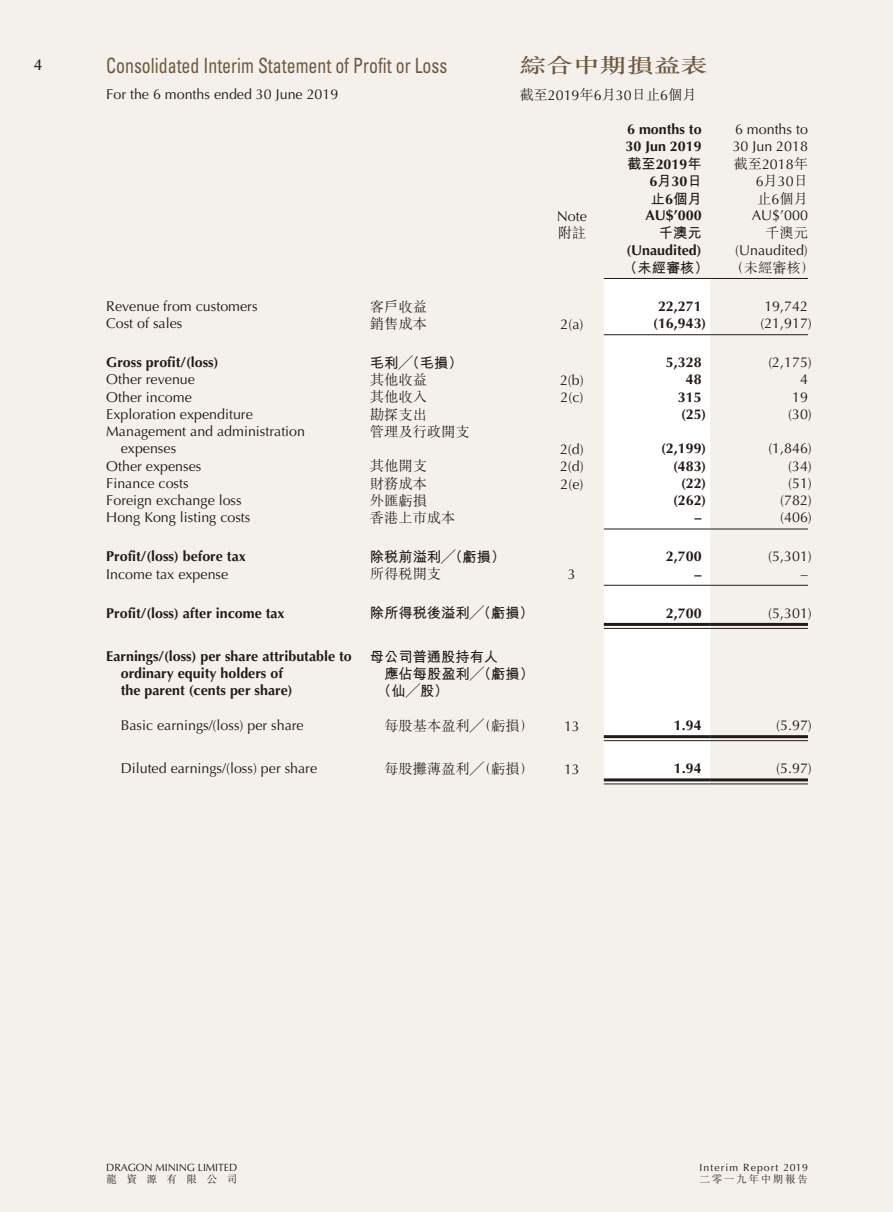
<style>
.page{position:relative;width:893px;height:1212px;background:#f4f1ed}
.page>*{position:absolute;margin:0;border:0;box-sizing:border-box;transform-origin:0 0}
.t1{font:condensed 21px "Univers LT Std";color:#6f583c;scale:.85 1}
.t2{font:20.25px "M Sung HK Medium E Ten B5 H";color:#6f583c;scale:1.33 1}
.t3{font:500 15.75px "Optima LT Std";color:#231916}
.t4{font:14.25px/17.2px "Optima LT Std";color:#231916}
.t5{font:700 14.25px/17.2px "Optima LT Std";color:#231916}
.t6{font:14.25px "M Sung HK Light E Ten B5 H";color:#231916}
.t7{font:14.25px "M Hei HK Bold E Ten B5 H";color:#231916}
.t8{font:10.5px "Optima LT Std";letter-spacing:-.005em;color:#231916}
.t9{font:10.5px "Optima LT Std";letter-spacing:.105em;color:#231916}
.t10{font:10.5px "M Sung HK Light E Ten B5 H";letter-spacing:.165em;color:#231916}
.t11{font:10.5px "M Sung HK Light E Ten B5 H";letter-spacing:.91em;color:#231916}
.s1{font-family:"Optima LT Std"}
.s2{font-family:"M Hei HK Bold E Ten B5 H";font-weight:400}
.s3{font-family:"Optima LT Std";font-weight:700}
.s4{font-family:"M Sung HK Light E Ten B5 H"}
</style>
<div class="page">
<div style="left:604px;top:279px;width:106px;height:504px;background:#fff"></div>
<hr style="left:604px;top:278px;width:106px;height:1px;background:#231916">
<hr style="left:710px;top:278px;width:98px;height:1px;background:#231916">
<hr style="left:604px;top:334px;width:106px;height:1px;background:#231916">
<hr style="left:710px;top:334px;width:98px;height:1px;background:#231916">
<hr style="left:604px;top:529px;width:106px;height:1px;background:#231916">
<hr style="left:710px;top:529px;width:98px;height:1px;background:#231916">
<hr style="left:604px;top:585px;width:106px;height:1px;background:#231916">
<hr style="left:710px;top:585px;width:98px;height:1px;background:#231916">
<hr style="left:604px;top:623px;width:106px;height:3px;background:#231916">
<hr style="left:604px;top:628px;width:106px;height:1px;background:#231916">
<hr style="left:710px;top:623px;width:98px;height:3px;background:#231916">
<hr style="left:710px;top:628px;width:98px;height:1px;background:#231916">
<hr style="left:604px;top:735px;width:106px;height:3px;background:#231916">
<hr style="left:604px;top:740px;width:106px;height:1px;background:#231916">
<hr style="left:710px;top:735px;width:98px;height:3px;background:#231916">
<hr style="left:710px;top:740px;width:98px;height:1px;background:#231916">
<hr style="left:604px;top:778px;width:106px;height:3px;background:#231916">
<hr style="left:604px;top:783px;width:106px;height:1px;background:#231916">
<hr style="left:710px;top:778px;width:98px;height:3px;background:#231916">
<hr style="left:710px;top:783px;width:98px;height:1px;background:#231916">
<p class="t3" style="left:34px;top:57px;width:9px">4</p>
<h1 class="t1" style="left:106px;top:55px;width:403px">Consolidated Interim Statement of Profit or Loss</h1>
<h2 class="t2" style="left:519px;top:58px;width:143px">綜合中期損益表</h2>
<p class="t4" style="left:106px;top:86px;width:234px">For the 6 months ended 30 June 2019</p>
<p class="t6" style="left:519px;top:89px;width:179px">截至<span class="s1">2019</span>年<span class="s1">6</span>月<span class="s1">30</span>日止<span class="s1">6</span>個月</p>
<p class="t5" style="left:626px;top:121px;width:78px">6 months to<br>30 Jun 2019</p>
<p class="t4" style="left:733px;top:121px;width:77px">6 months to<br>30 Jun 2018</p>
<p class="t5" style="left:627px;top:156px;width:76px;text-align:right"><span class="s2">截至</span>2019<span class="s2">年<br></span>6<span class="s2">月</span>30<span class="s2">日</span></p>
<p class="t7" style="left:651px;top:193px;width:52px">止<span class="s3">6</span>個月</p>
<p class="t4" style="left:733px;top:156px;width:76px;text-align:right"><span class="s4">截至</span>2018<span class="s4">年<br></span>6<span class="s4">月</span>30<span class="s4">日</span></p>
<p class="t6" style="left:757px;top:193px;width:52px">止<span class="s1">6</span>個月</p>
<p class="t4" style="left:557px;top:208px;width:32px">Note</p>
<p class="t5" style="left:645px;top:207px;width:58px">AU$’000</p>
<p class="t4" style="left:752px;top:207px;width:58px">AU$’000</p>
<p class="t6" style="left:558px;top:227px;width:30px">附註</p>
<p class="t7" style="left:659px;top:227px;width:44px">千澳元</p>
<p class="t6" style="left:765px;top:227px;width:44px">千澳元</p>
<p class="t5" style="left:626px;top:242px;width:77px">(Unaudited)</p>
<p class="t4" style="left:735px;top:242px;width:74px">(Unaudited)</p>
<p class="t7" style="left:623px;top:262px;width:87px">（未經審核）</p>
<p class="t6" style="left:729px;top:262px;width:87px">（未經審核）</p>
<p class="t4" style="left:106px;top:298px;width:153px">Revenue from customers</p>
<p class="t6" style="left:370px;top:301px;width:58px">客戶收益</p>
<p class="t5" style="left:658px;top:298px;width:45px">22,271</p>
<p class="t4" style="left:764px;top:298px;width:45px">19,742</p>
<p class="t4" style="left:106px;top:315px;width:78px">Cost of sales</p>
<p class="t6" style="left:370px;top:318px;width:58px">銷售成本</p>
<p class="t4" style="left:560px;top:316px;width:24px">2(a)</p>
<p class="t5" style="left:653px;top:315px;width:55px">(16,943)</p>
<p class="t4" style="left:760px;top:315px;width:53px">(21,917)</p>
<p class="t5" style="left:106px;top:354px;width:114px">Gross profit/(loss)</p>
<p class="t7" style="left:370px;top:357px;width:94px">毛利╱（毛損）</p>
<p class="t5" style="left:666px;top:354px;width:37px">5,328</p>
<p class="t4" style="left:768px;top:354px;width:45px">(2,175)</p>
<p class="t4" style="left:106px;top:372px;width:90px">Other revenue</p>
<p class="t6" style="left:370px;top:374px;width:58px">其他收益</p>
<p class="t4" style="left:560px;top:372px;width:25px">2(b)</p>
<p class="t5" style="left:686px;top:372px;width:17px">48</p>
<p class="t4" style="left:800px;top:372px;width:9px">4</p>
<p class="t4" style="left:106px;top:389px;width:87px">Other income</p>
<p class="t6" style="left:370px;top:392px;width:58px">其他收入</p>
<p class="t4" style="left:560px;top:389px;width:24px">2(c)</p>
<p class="t5" style="left:678px;top:389px;width:25px">315</p>
<p class="t4" style="left:792px;top:389px;width:17px">19</p>
<p class="t4" style="left:106px;top:406px;width:148px">Exploration expenditure</p>
<p class="t6" style="left:370px;top:409px;width:58px">勘探支出</p>
<p class="t5" style="left:681px;top:406px;width:27px">(25)</p>
<p class="t4" style="left:788px;top:406px;width:25px">(30)</p>
<p class="t4" style="left:121px;top:423px;width:186px;text-indent:-14px">Management and administration expenses</p>
<p class="t6" style="left:370px;top:426px;width:101px">管理及行政開支</p>
<p class="t4" style="left:560px;top:441px;width:25px">2(d)</p>
<p class="t5" style="left:661px;top:441px;width:47px">(2,199)</p>
<p class="t4" style="left:768px;top:441px;width:45px">(1,846)</p>
<p class="t4" style="left:106px;top:458px;width:97px">Other expenses</p>
<p class="t6" style="left:370px;top:461px;width:58px">其他開支</p>
<p class="t4" style="left:560px;top:458px;width:25px">2(d)</p>
<p class="t5" style="left:673px;top:458px;width:35px">(483)</p>
<p class="t4" style="left:788px;top:458px;width:25px">(34)</p>
<p class="t4" style="left:106px;top:475px;width:84px">Finance costs</p>
<p class="t6" style="left:370px;top:478px;width:58px">財務成本</p>
<p class="t4" style="left:560px;top:476px;width:24px">2(e)</p>
<p class="t5" style="left:681px;top:475px;width:27px">(22)</p>
<p class="t4" style="left:788px;top:475px;width:25px">(51)</p>
<p class="t4" style="left:106px;top:492px;width:137px">Foreign exchange loss</p>
<p class="t6" style="left:370px;top:495px;width:58px">外匯虧損</p>
<p class="t5" style="left:673px;top:492px;width:35px">(262)</p>
<p class="t4" style="left:780px;top:492px;width:33px">(782)</p>
<p class="t4" style="left:106px;top:510px;width:146px">Hong Kong listing costs</p>
<p class="t6" style="left:370px;top:512px;width:87px">香港上市成本</p>
<p class="t5" style="left:694px;top:510px;width:9px">–</p>
<p class="t4" style="left:780px;top:510px;width:33px">(406)</p>
<p class="t5" style="left:106px;top:549px;width:141px">Profit/(loss) before tax</p>
<p class="t7" style="left:370px;top:551px;width:137px">除稅前溢利╱（虧損）</p>
<p class="t5" style="left:666px;top:549px;width:37px">2,700</p>
<p class="t4" style="left:768px;top:549px;width:45px">(5,301)</p>
<p class="t4" style="left:106px;top:566px;width:123px">Income tax expense</p>
<p class="t6" style="left:370px;top:569px;width:73px">所得稅開支</p>
<p class="t4" style="left:568px;top:566px;width:9px">3</p>
<p class="t5" style="left:694px;top:566px;width:9px">–</p>
<p class="t4" style="left:801px;top:566px;width:9px">–</p>
<p class="t5" style="left:106px;top:605px;width:180px">Profit/(loss) after income tax</p>
<p class="t7" style="left:370px;top:608px;width:165px">除所得稅後溢利╱（虧損）</p>
<p class="t5" style="left:666px;top:605px;width:37px">2,700</p>
<p class="t4" style="left:768px;top:605px;width:45px">(5,301)</p>
<p class="t5" style="left:121px;top:648px;width:233px;text-indent:-14px">Earnings/(loss) per share attributable to ordinary equity holders of<br>the parent (cents per share)</p>
<p class="t7" style="left:370px;top:651px;width:130px">母公司普通股持有人</p>
<p class="t7" style="left:384px;top:668px;width:151px">應佔每股盈利╱（虧損）</p>
<p class="t7" style="left:377px;top:685px;width:73px">（仙╱股）</p>
<p class="t4" style="left:121px;top:717px;width:184px">Basic earnings/(loss) per share</p>
<p class="t6" style="left:384px;top:720px;width:151px">每股基本盈利╱（虧損）</p>
<p class="t4" style="left:564px;top:718px;width:17px">13</p>
<p class="t5" style="left:674px;top:717px;width:29px">1.94</p>
<p class="t4" style="left:776px;top:717px;width:37px">(5.97)</p>
<p class="t4" style="left:121px;top:760px;width:198px">Diluted earnings/(loss) per share</p>
<p class="t6" style="left:384px;top:763px;width:151px">每股攤薄盈利╱（虧損）</p>
<p class="t4" style="left:564px;top:761px;width:17px">13</p>
<p class="t5" style="left:674px;top:760px;width:29px">1.94</p>
<p class="t4" style="left:776px;top:760px;width:37px">(5.97)</p>
<p class="t8" style="left:106px;top:1162px;width:132px">DRAGON MINING LIMITED</p>
<p class="t11" style="left:106px;top:1175px;width:132px">龍資源有限公司</p>
<p class="t9" style="left:699px;top:1162px;width:110px">Interim Report 2019</p>
<p class="t10" style="left:699px;top:1175px;width:110px">二零一九年中期報告</p>
</div>
